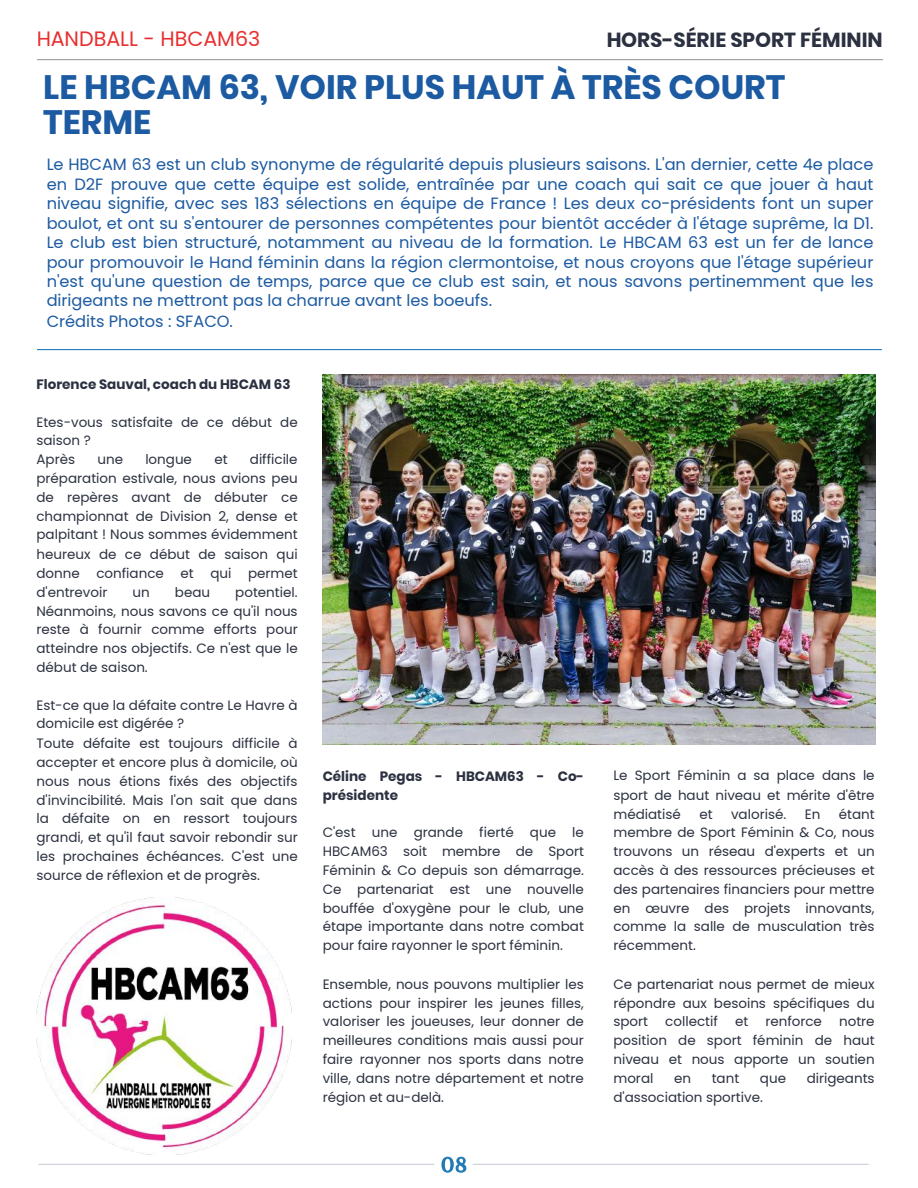
<style>
.page{position:relative;width:918px;height:1188px;background:#fff}
.page>*{position:absolute;margin:0;border:0;box-sizing:border-box;transform-origin:0 0}
.t1{font:700 33.75px/34.8px "Poppins";color:#1c5aa2}
.t2{font:20.7px "Poppins";color:#e82f30}
.t3{font:700 20.4px "Poppins";color:#2b3140}
.t4{font:16.2px/19.5px "Poppins";color:#1c5aa2}
.t5{font:13.5px/18.9px "Poppins";color:#2b3140;text-align:justify}
.t6{font:700 13.5px/19.2px "Poppins";color:#2b3140}
</style>
<div class="page">
<hr style="left:38px;top:59px;width:844px;height:1px;background:#9b9da3">
<hr style="left:39px;top:1164px;width:395px;height:1px;background:#cccfd9">
<hr style="left:473px;top:1164px;width:395px;height:1px;background:#cccfd9">
<svg style="left:441px;top:1157px;width:25px;height:16px"></svg>
<hr style="left:38px;top:349px;width:843px;height:1px;background:#227bb5">
<img style="left:323px;top:374px;width:552px;height:371px">
<img style="left:36px;top:898px;width:256px;height:256px">
<h2 class="t2" style="left:36px;top:29px;width:225px">HANDBALL - HBCAM63</h2>
<h3 class="t3" style="left:606px;top:25px;width:278px">HORS-SÉRIE SPORT FÉMININ</h3>
<h1 class="t1" style="left:43px;top:69px;width:744px">LE HBCAM 63, VOIR PLUS HAUT À TRÈS COURT<br>TERME</h1>
<p class="t4" style="left:47px;top:156px;width:828px">Le HBCAM 63 est un club synonyme de régularité depuis plusieurs saisons. L'an dernier, cette 4e place en D2F prouve que cette équipe est solide, entraînée par une coach qui sait ce que jouer à haut niveau signifie, avec ses 183 sélections en équipe de France ! Les deux co-présidents font un super boulot, et ont su s'entourer de personnes compétentes pour bientôt accéder à l'étage suprême, la D1.<br>Le club est bien structuré, notamment au niveau de la formation. Le HBCAM 63 est un fer de lance pour promouvoir le Hand féminin dans la région clermontoise, et nous croyons que l'étage supérieur n'est qu'une question de temps, parce que ce club est sain, et nous savons pertinemment que les dirigeants ne mettront pas la charrue avant les boeufs.<br>Crédits Photos : SFACO.</p>
<p class="t6" style="left:36px;top:374px;width:256px">Florence Sauval, coach du HBCAM 63</p>
<p class="t5" style="left:36px;top:414px;width:263px;text-align:left">Etes-vous satisfaite de ce début de saison ?<br>Après</p>
<p class="t5" style="left:36px;top:451px;width:263px;text-indent:213px">difficile préparation estivale, nous avions peu de repères avant de débuter ce championnat de Division 2, dense et palpitant ! Nous sommes évidemment heureux de ce début de saison qui donne confiance et qui permet d'entrevoir</p>
<p class="t5" style="left:97px;top:451px;width:27px">une</p>
<p class="t5" style="left:145px;top:451px;width:48px">longue</p>
<p class="t5" style="left:214px;top:451px;width:15px">et</p>
<p class="t5" style="left:36px;top:583px;width:263px;text-indent:199px">potentiel.<br>Néanmoins, nous savons ce qu'il nous reste à fournir comme efforts pour atteindre nos objectifs. Ce n'est que le début de saison.</p>
<p class="t5" style="left:36px;top:697px;width:263px;text-align:left">Est-ce que la défaite contre Le Havre à domicile est digérée ?<br>Toute défaite est toujours difficile à accepter et encore plus à domicile, où nous nous étions fixés des objectifs d'invincibilité. Mais l'on sait que dans la défaite on en ressort toujours grandi, et qu'il faut savoir rebondir sur les prochaines échéances. C'est une source de réflexion et de progrès.</p>
<p class="t5" style="left:133px;top:583px;width:19px">un</p>
<p class="t5" style="left:175px;top:583px;width:37px">beau</p>
<p class="t6" style="left:323px;top:766px;width:262px">Céline Pegas - HBCAM63 - Co&shy;présidente</p>
<p class="t5" style="left:323px;top:823px;width:263px">C'est une grande fierté que le HBCAM63 soit membre de Sport Féminin &amp; Co depuis son démarrage.<br>Ce partenariat est une nouvelle bouffée d'oxygène pour le club, une étape importante dans notre combat pour faire rayonner le sport féminin.</p>
<p class="t5" style="left:323px;top:975px;width:263px">Ensemble, nous pouvons multiplier les actions pour inspirer les jeunes filles, valoriser les joueuses, leur donner de meilleures conditions mais aussi pour faire rayonner nos sports dans notre ville, dans notre département et notre région et au-delà.</p>
<p class="t5" style="left:613px;top:767px;width:263px">Le Sport Féminin a sa place dans le sport de haut niveau et mérite d'être médiatisé</p>
<p class="t5" style="left:613px;top:805px;width:263px;text-indent:225px">étant membre de Sport Féminin &amp; Co, nous trouvons un réseau d'experts et un accès à des ressources précieuses et des partenaires financiers pour mettre en œuvre des projets innovants, comme la salle de musculation très récemment.</p>
<p class="t5" style="left:613px;top:975px;width:263px">Ce partenariat nous permet de mieux répondre aux besoins spécifiques du sport</p>
<p class="t5" style="left:699px;top:805px;width:15px">et</p>
<p class="t5" style="left:731px;top:805px;width:57px">valorisé.</p>
<p class="t5" style="left:805px;top:805px;width:17px">En</p>
<p class="t5" style="left:665px;top:1012px;width:54px">collectif</p>
<p class="t5" style="left:735px;top:1012px;width:15px">et</p>
<p class="t5" style="left:765px;top:1012px;width:58px">renforce</p>
<p class="t5" style="left:613px;top:1012px;width:263px;text-indent:226px">notre position de sport féminin de haut niveau et nous apporte un soutien moral</p>
<p class="t5" style="left:674px;top:1070px;width:18px">en</p>
<p class="t5" style="left:712px;top:1070px;width:29px">tant</p>
<p class="t5" style="left:760px;top:1070px;width:28px">que</p>
<p class="t5" style="left:807px;top:1070px;width:69px">dirigeants</p>
<p class="t5" style="left:613px;top:1089px;width:151px">d'association sportive.</p>
</div>
